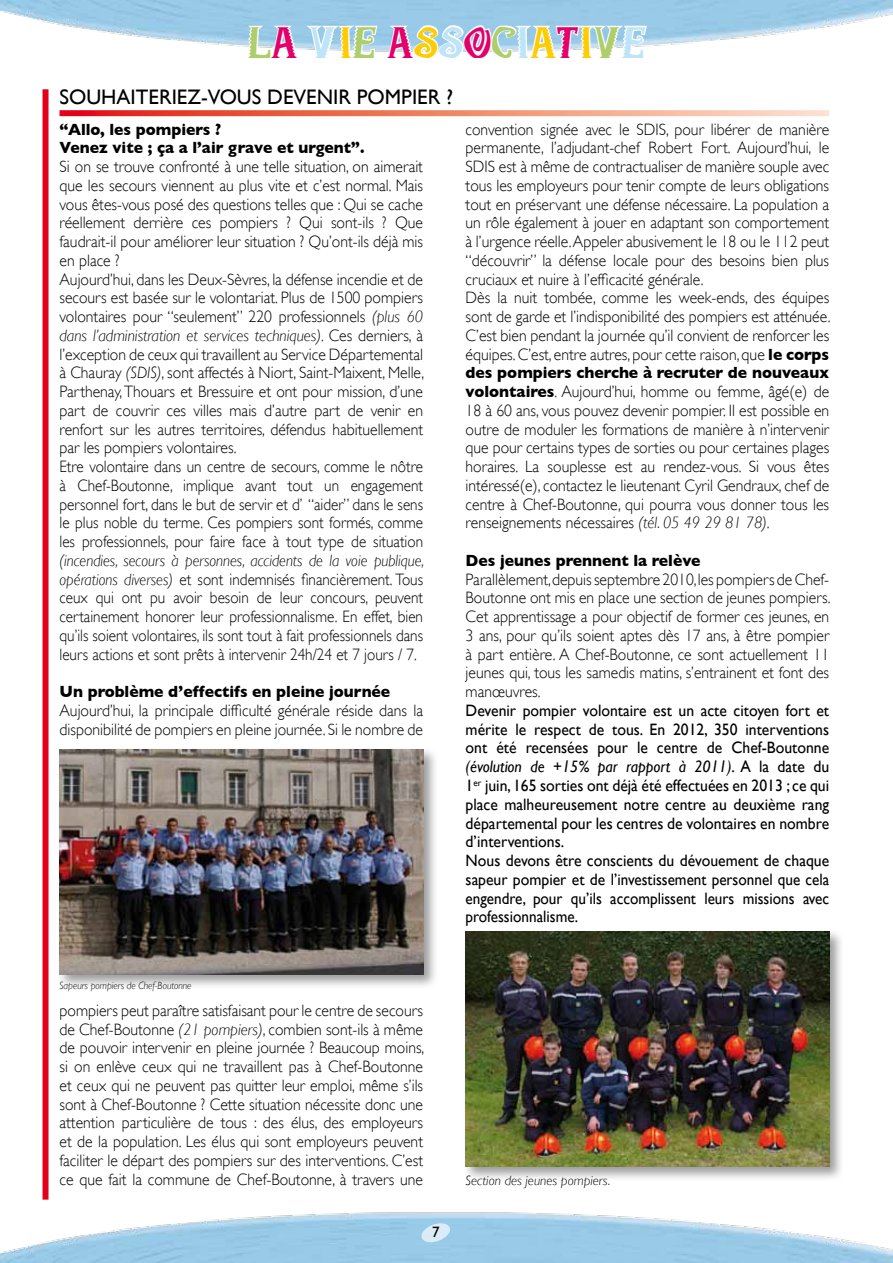
<style>
.page{position:relative;width:893px;height:1263px;background:#fff}
.page>*{position:absolute;margin:0;border:0;box-sizing:border-box;transform-origin:0 0}
.t1{font:800 48px "Maraca";color:#aecd6b}
.t2{font:21px "Gill Sans";color:#000}
.t3{font:300 16.5px/18.8px "Gill Sans";color:#000;scale:.95 1}
.t4{font:16.5px/18.8px "Gill Sans";color:#000;scale:.95 1}
.t5{font:300 16.5px/18.8px "Gill Sans";color:#000;text-align:justify;scale:.92 1}
.t6{font:700 16.5px/18.8px "Gill Sans";color:#000;scale:.95 1}
.t7{font:15px "Gill Sans";color:#000}
.t8{font:italic 300 13.5px "Gill Sans";color:#000}
.t9{font:italic 300 10.5px "Gill Sans";color:#000;scale:.92 1}
.s1{color:#e3006a}
.s2{color:#bde4f7}
.s3{color:#fecc00}
.s4{font-style:italic}
.s5{font-weight:700}
</style>
<div class="page">
<img style="left:0;top:1212px;width:893px;height:51px">
<img style="left:0;top:0;width:893px;height:47px">
<img style="left:420px;top:1223px;width:31px;height:19px">
<svg style="left:60px;top:110px;width:769px;height:6px"></svg>
<div style="left:463px;top:929px;width:381px;height:252px;background:#000;opacity:.4"></div>
<img style="left:466px;top:932px;width:363px;height:234px">
<svg style="left:243px;top:19px;width:405px;height:33px"></svg>
<div style="left:43px;top:89px;width:6px;height:1110px;background:#e2001a"></div>
<div style="left:57px;top:746px;width:381px;height:244px;background:#000;opacity:.4"></div>
<img style="left:60px;top:749px;width:363px;height:226px">
<h1 class="t1" style="left:248px;top:18px;width:398px">L<span class="s1">A</span> <span class="s2">V</span><span class="s3">I</span>E <span class="s1">A</span><span class="s3">S</span><span class="s2">S</span><span class="s1">O</span>C<span class="s2">I</span><span class="s3">A</span><span class="s1">T</span><span class="s3">I</span>V<span class="s2">E</span></h1>
<p class="t2" style="left:60px;top:84px;width:395px">Souhaiteriez-vous devenir pompier ?</p>
<p class="t6" style="left:60px;top:120px;width:322px">“Allo, les pompiers ?<br>Venez vite ; ça a l’air grave et urgent”.</p>
<p class="t3" style="left:60px;top:157px;width:386px">Si on se trouve confronté à une telle situation, on aimerait que les secours viennent au plus vite et c’est normal. Mais vous êtes-vous posé des questions telles que : Qui se cache réellement derrière ces pompiers ? Qui sont-ils ? Que faudrait-il pour améliorer leur situation ? Qu’ont-ils déjà mis en place ?<br>Aujourd’hui, dans les Deux-Sèvres, la défense incendie et de secours est basée sur le volontariat. Plus de 1500 pompiers volontaires pour “seulement” 220 professionnels <span class="s4">(plus 60 dans l’administration et services techniques)</span>. Ces derniers, à l’exception de ceux qui travaillent au Service Départemental à Chauray <span class="s4">(SDIS)</span>, sont affectés à Niort, Saint-Maixent, Melle, Parthenay, Thouars et Bressuire et ont pour mission, d’une part de couvrir ces villes mais d’autre part de venir en renfort sur les autres territoires, défendus habituellement par les pompiers volontaires.<br>Etre volontaire dans un centre de secours, comme le nôtre à Chef-Boutonne, implique avant tout un engagement personnel fort, dans le but de servir et d’ “aider” dans le sens le plus noble du terme. Ces pompiers sont formés, comme les professionnels, pour faire face à tout type de situation</p>
<p class="t5" style="left:60px;top:551px;width:398px"><span class="s4">(incendies, secours à personnes, accidents de la voie publique, opérations diverses)</span> et sont indemnisés financièrement. Tous ceux qui ont pu avoir besoin de leur concours, peuvent certainement honorer leur professionnalisme. En effet, bien qu’ils soient volontaires, ils sont tout à fait professionnels dans leurs actions et sont prêts à intervenir 24h/24 et 7 jours / 7.</p>
<p class="t6" style="left:60px;top:682px;width:350px">Un problème d’effectifs en pleine journée</p>
<p class="t3" style="left:60px;top:701px;width:384px">Aujourd’hui, la principale difficulté générale réside dans la disponibilité de pompiers en pleine journée. Si le nombre de</p>
<p class="t3" style="left:466px;top:120px;width:386px">convention signée avec le SDIS, pour libérer de manière permanente, l’adjudant-chef Robert Fort. Aujourd’hui, le SDIS est à même de contractualiser de manière souple avec tous les employeurs pour tenir compte de leurs obligations tout en préservant une défense nécessaire. La population a un rôle également à jouer en adaptant son comportement à l’urgence réelle. Appeler abusivement le 18 ou le 112 peut “découvrir” la défense locale pour des besoins bien plus cruciaux et nuire à l’efficacité générale.<br>Dès la nuit tombée, comme les week-ends, des équipes sont de garde et l’indisponibilité des pompiers est atténuée.<br>C’est bien pendant la journée qu’il convient de renforcer les équipes. C’est, entre autres, pour cette raison, que <span class="s5">le corps des pompiers cherche à recruter de nouveaux volontaires</span>. Aujourd’hui, homme ou femme, âgé(e) de 18 à 60 ans, vous pouvez devenir pompier. Il est possible en outre de moduler les formations de manière à n’intervenir que pour certains types de sorties ou pour certaines plages horaires. La souplesse est au rendez-vous. Si vous êtes intéressé(e), contactez le lieutenant Cyril Gendraux, chef de centre à Chef-Boutonne, qui pourra vous donner tous les renseignements nécessaires <span class="s4">(tél. 05 49 29 81 78)</span>.</p>
<p class="t6" style="left:466px;top:551px;width:249px">Des jeunes prennent la relève</p>
<p class="t3" style="left:466px;top:570px;width:386px;text-align:justify">Parallèlement, depuis septembre 2010, les pompiers de Chef-Boutonne ont mis en place une section de jeunes pompiers.<br>Cet apprentissage a pour objectif de former ces jeunes, en 3 ans, pour qu’ils soient aptes dès 17 ans, à être pompier à part entière. A Chef-Boutonne, ce sont actuellement 11 jeunes qui, tous les samedis matins, s’entrainent et font des manœuvres.</p>
<p class="t4" style="left:466px;top:701px;width:384px">Devenir pompier volontaire est un acte citoyen fort et mérite le respect de tous. En 2012, 350 interventions ont été recensées pour le centre de Chef-Boutonne <span class="s4">(évolution de +15% par rapport à 2011)</span>. A la date du 1<sup>er</sup> juin, 165 sorties ont déjà été effectuées en 2013 ; ce qui place malheureusement notre centre au deuxième rang départemental pour les centres de volontaires en nombre d’interventions.<br>Nous devons être conscients du dévouement de chaque sapeur pompier et de l’investissement personnel que cela engendre, pour qu’ils accomplissent leurs missions avec professionnalisme.</p>
<p class="t9" style="left:60px;top:979px;width:145px">Sapeurs pompiers de Chef-Boutonne</p>
<p class="t3" style="left:60px;top:1001px;width:386px;text-align:justify">pompiers peut paraître satisfaisant pour le centre de secours de Chef-Boutonne <span class="s4">(21 pompiers)</span>, combien sont-ils à même de pouvoir intervenir en pleine journée ? Beaucoup moins, si on enlève ceux qui ne travaillent pas à Chef-Boutonne et ceux qui ne peuvent pas quitter leur emploi, même s’ils sont à Chef-Boutonne ? Cette situation nécessite donc une attention particulière de tous : des élus, des employeurs et de la population. Les élus qui sont employeurs peuvent faciliter le départ des pompiers sur des interventions. C’est ce que fait la commune de Chef-Boutonne, à travers une</p>
<p class="t7" style="left:432px;top:1223px;width:9px">7</p>
<p class="t8" style="left:466px;top:1173px;width:146px">Section des jeunes pompiers.</p>
</div>
